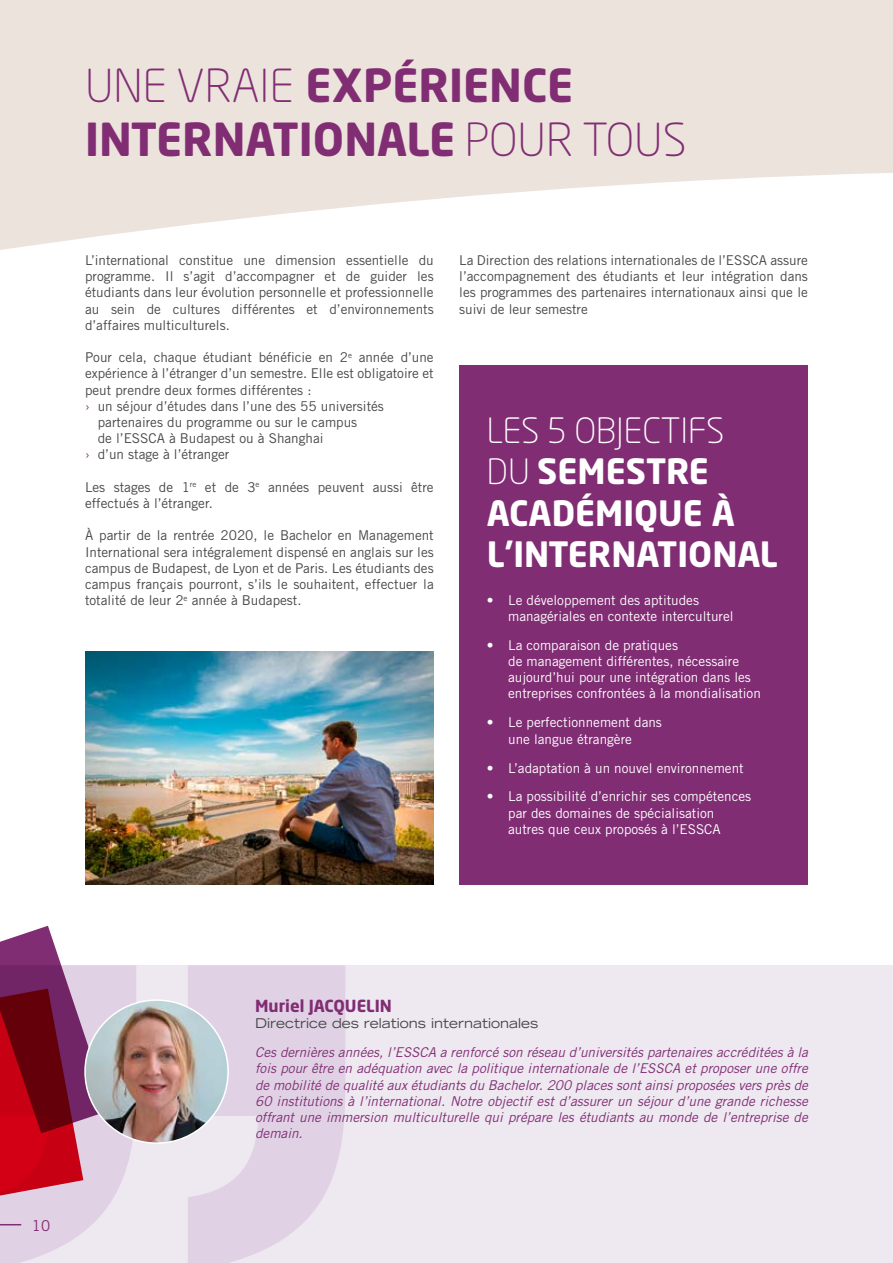
<style>
.page{position:relative;width:893px;height:1263px;background:#ece3dc}
.page>*{position:absolute;margin:0;border:0;box-sizing:border-box;transform-origin:0 0}
.t1{font:700 45px/54px "Neo Sans Std";color:#812d74}
.t2{font:700 34.5px/41.4px "Neo Sans Std";color:#fff}
.t3{font:700 16.5px "Neo Sans Std";color:#812d74}
.t4{font:15px "Trade Gothic LT Std";color:#812d74}
.t5{font:13.5px/16.2px "Trade Gothic LT Std";color:#474746;text-align:justify}
.t6{font:italic 13.5px/16.2px "Trade Gothic LT Std";color:#812d74;text-align:justify}
.t7{font:13.5px/16.2px "Trade Gothic LT Std";color:#fff}
.t8{font:expanded 13.5px "Trade Gothic LT Std";color:#474746}
.s1{font-weight:300}
.s2{color:#812d74}
</style>
<div class="page">
<div style="left:0;top:173px;width:893px;height:792px;background:#fff"></div>
<div style="left:0;top:965px;width:893px;height:298px;background:#eee8f1"></div>
<svg style="left:0;top:965px;width:345px;height:298px;fill:#e0d2e4"></svg>
<svg style="left:0;top:926px;width:110px;height:280px;background:#ac506b"></svg>
<img style="left:85px;top:1000px;width:143px;height:143px;border-radius:72px">
<img style="left:85px;top:651px;width:349px;height:234px">
<div style="left:459px;top:365px;width:349px;height:520px;background:#812d74"></div>
<svg style="left:0;top:1224px;width:21px;height:1px"></svg>
<h1 class="t1" style="left:85px;top:58px;width:603px"><span class="s1">UNE VRAIE</span> EXPÉRIENCE<br>INTERNATIONALE <span class="s1">POUR TOUS</span></h1>
<p class="t5" style="left:85px;top:252px;width:350px">L’international constitue une dimension essentielle du programme. Il s’agit d’accompagner et de guider les étudiants dans leur évolution personnelle et professionnelle au sein de cultures différentes et d’environnements d’affaires multiculturels.</p>
<p class="t5" style="left:85px;top:349px;width:350px">Pour cela, chaque étudiant bénéficie en 2<sup>e</sup> année d’une</p>
<p class="t5" style="left:85px;top:365px;width:350px">expérience à l’étranger d’un semestre. Elle est obligatoire et</p>
<p class="t5" style="left:85px;top:381px;width:228px">peut prendre deux formes différentes :</p>
<p class="t5" style="left:85px;top:398px;width:300px"><span class="s2">›</span> un séjour d’études dans l’une des 55 universités</p>
<p class="t5" style="left:98px;top:414px;width:261px">partenaires du programme ou sur le campus</p>
<p class="t5" style="left:98px;top:430px;width:227px">de l’ESSCA à Budapest ou à Shanghai</p>
<p class="t5" style="left:85px;top:446px;width:146px"><span class="s2">›</span> d’un stage à l’étranger</p>
<p class="t5" style="left:85px;top:479px;width:350px">Les stages de 1<sup>re</sup> et de 3<sup>e</sup> années peuvent aussi être effectués à l’étranger.</p>
<p class="t5" style="left:85px;top:527px;width:350px">À partir de la rentrée 2020, le Bachelor en Management International sera intégralement dispensé en anglais sur les campus de Budapest, de Lyon et de Paris. Les étudiants des campus français pourront, s’ils le souhaitent, effectuer la totalité de leur 2<sup>e</sup> année à Budapest.</p>
<p class="t5" style="left:459px;top:252px;width:350px">La Direction des relations internationales de l’ESSCA assure l’accompagnement des étudiants et leur intégration dans les programmes des partenaires internationaux ainsi que le suivi de leur semestre</p>
<h2 class="t2" style="left:487px;top:408px;width:292px"><span class="s1">LES 5 OBJECTIFS<br>DU</span> SEMESTRE<br>ACADÉMIQUE À<br>L’INTERNATIONAL</h2>
<p class="t7" style="left:508px;top:591px;width:227px;text-indent:-21px">• Le développement des aptitudes managériales en contexte interculturel</p>
<p class="t7" style="left:508px;top:637px;width:254px;text-indent:-21px">• La comparaison de pratiques<br>de management différentes, nécessaire aujourd’hui pour une intégration dans les entreprises confrontées à la mondialisation</p>
<p class="t7" style="left:508px;top:714px;width:155px;text-indent:-21px">• Le perfectionnement dans une langue étrangère</p>
<p class="t7" style="left:487px;top:759px;width:258px">• L’adaptation à un nouvel environnement</p>
<p class="t7" style="left:508px;top:788px;width:244px;text-indent:-21px">• La possibilité d’enrichir ses compétences par des domaines de spécialisation autres que ceux proposés à l’ESSCA</p>
<p class="t4" style="left:32px;top:1217px;width:20px">10</p>
<p class="t3" style="left:255px;top:995px;width:138px">Muriel JACQUELIN</p>
<p class="t8" style="left:255px;top:1014px;width:285px">Directrice des relations internationales</p>
<p class="t6" style="left:255px;top:1044px;width:554px">Ces dernières années, l’ESSCA a renforcé son réseau d’universités partenaires accréditées à la fois pour être en adéquation avec la politique internationale de l’ESSCA et proposer une offre de mobilité de qualité aux étudiants du Bachelor. 200 places sont ainsi proposées vers près de 60 institutions à l’international. Notre objectif est d’assurer un séjour d’une grande richesse offrant une immersion multiculturelle qui prépare les étudiants au monde de l’entreprise de demain.</p>
</div>
